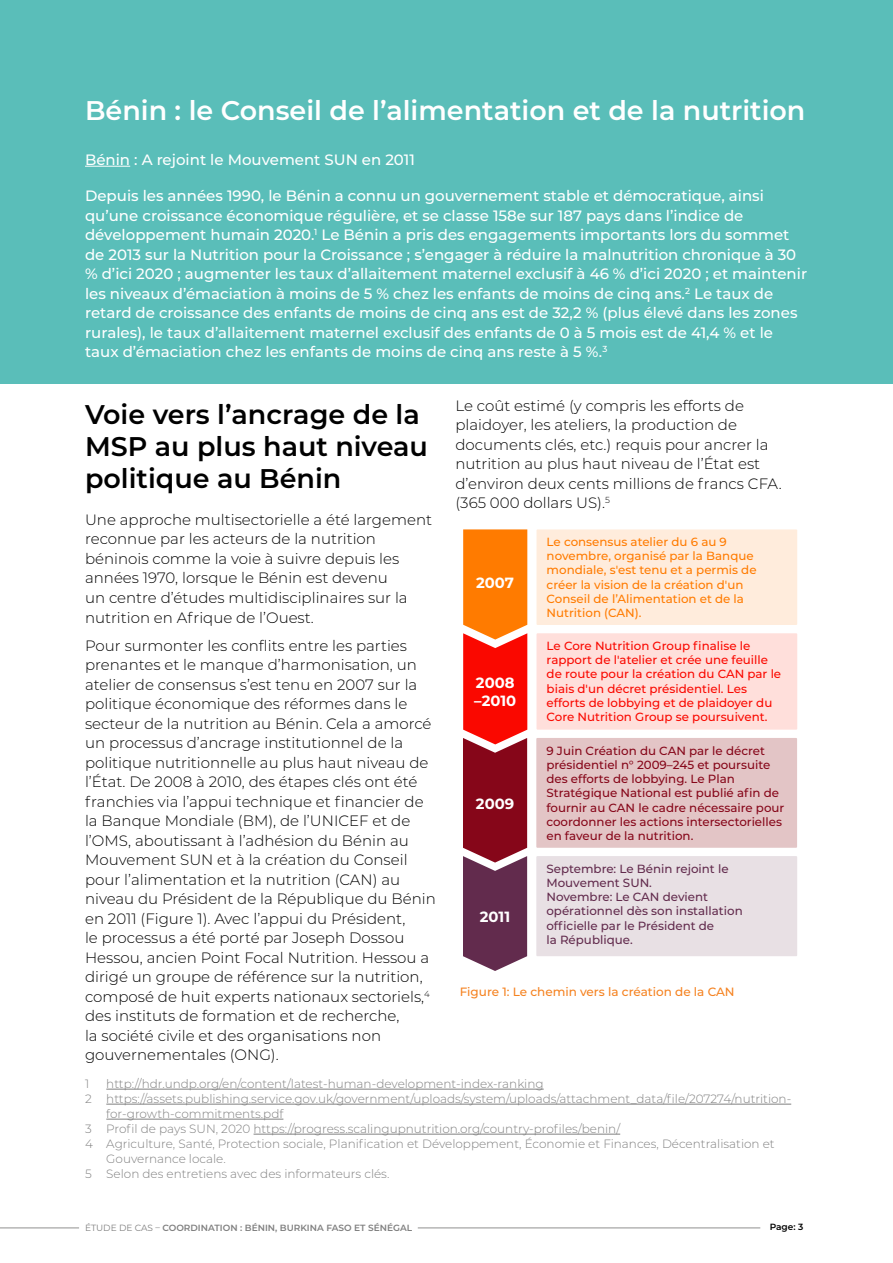
<style>
.page{position:relative;width:893px;height:1263px;background:#fff}
.page>*{position:absolute;margin:0;border:0;box-sizing:border-box;transform-origin:0 0}
.t1{font:600 27px/32.4px "Montserrat";color:#000}
.t2{font:600 27px "Montserrat";color:#fff}
.t3{font:300 15px/19.5px "Montserrat";color:#000}
.t4{font:500 15px/19.5px "Montserrat";color:#fff}
.t5{font:700 14.85px/17.7px "Montserrat";color:#fff}
.t6{font:300 12px "Montserrat";color:#808080}
.t7{font:500 12px "Montserrat";color:#f58220}
.t8{font:500 11.85px/14.2px "Montserrat";color:#860619}
.t9{font:500 11.85px/14.2px "Montserrat";color:#fa0800}
.t10{font:500 11.85px/14.2px "Montserrat";color:#ff7b00}
.t11{font:500 11.85px/14.2px "Montserrat";color:#622b4d}
.t12{font:600 9px "Montserrat";color:#808080}
.t13{font:600 9px "Montserrat";color:#000}
.s1{font-weight:400}
</style>
<div class="page">
<hr style="left:418px;top:1227px;width:342px;height:1px;background:#9d9d9c">
<hr style="left:0;top:1227px;width:79px;height:1px;background:#9d9d9c">
<div style="left:0;top:0;width:893px;height:383px;background:#5abeb9"></div>
<hr style="left:85px;top:166px;width:45px;height:1px;background:#fff">
<hr style="left:106px;top:1089px;width:438px;height:1px;background:#808080">
<hr style="left:106px;top:1104px;width:685px;height:1px;background:#808080">
<hr style="left:106px;top:1119px;width:177px;height:1px;background:#808080">
<hr style="left:254px;top:1134px;width:366px;height:1px;background:#808080">
<div style="left:536px;top:856px;width:261px;height:100px;background:#e8e0e4"></div>
<div style="left:536px;top:738px;width:261px;height:110px;background:#e3c5c6"></div>
<div style="left:536px;top:529px;width:261px;height:96px;background:#ffecdc"></div>
<div style="left:536px;top:633px;width:261px;height:97px;background:#ffdfdb"></div>
<svg style="left:463px;top:529px;width:64px;height:442px;background:#bc3c2a"></svg>
<h1 class="t2" style="left:85px;top:91px;width:722px">Bénin : le Conseil de l’alimentation et de la nutrition</h1>
<p class="t4" style="left:85px;top:149px;width:331px">Bénin : A rejoint le Mouvement SUN en 2011</p>
<p class="t4" style="left:85px;top:186px;width:724px">Depuis les années 1990, le Bénin a connu un gouvernement stable et démocratique, ainsi qu’une croissance économique régulière, et se classe 158e sur 187 pays dans l’indice de développement humain 2020.<sup>1</sup> Le Bénin a pris des engagements importants lors du sommet de 2013 sur la Nutrition pour la Croissance ; s’engager à réduire la malnutrition chronique à 30 % d’ici 2020 ; augmenter les taux d’allaitement maternel exclusif à 46 % d’ici 2020 ; et maintenir les niveaux d’émaciation à moins de 5 % chez les enfants de moins de cinq ans.<sup>2</sup> Le taux de retard de croissance des enfants de moins de cinq ans est de 32,2 % (plus élevé dans les zones rurales), le taux d’allaitement maternel exclusif des enfants de 0 à 5 mois est de 41,4 % et le taux d’émaciation chez les enfants de moins de cinq ans reste à 5 %.<sup>3</sup></p>
<h1 class="t1" style="left:85px;top:397px;width:344px">Voie vers l’ancrage de la<br>MSP au plus haut niveau politique au Bénin</h1>
<p class="t3" style="left:85px;top:509px;width:349px">Une approche multisectorielle a été largement reconnue par les acteurs de la nutrition béninois comme la voie à suivre depuis les années 1970, lorsque le Bénin est devenu<br>un centre d’études multidisciplinaires sur la nutrition en Afrique de l’Ouest.</p>
<p class="t3" style="left:85px;top:635px;width:352px">Pour surmonter les conflits entre les parties prenantes et le manque d’harmonisation, un atelier de consensus s’est tenu en 2007 sur la politique économique des réformes dans le secteur de la nutrition au Bénin. Cela a amorcé un processus d’ancrage institutionnel de la politique nutritionnelle au plus haut niveau de l’État. De 2008 à 2010, des étapes clés ont été franchies via l’appui technique et financier de la Banque Mondiale (BM), de l’UNICEF et de l’OMS, aboutissant à l’adhésion du Bénin au Mouvement SUN et à la création du Conseil pour l’alimentation et la nutrition (CAN) au niveau du Président de la République du Bénin en 2011 (Figure 1). Avec l’appui du Président,<br>le processus a été porté par Joseph Dossou Hessou, ancien Point Focal Nutrition. Hessou a dirigé un groupe de référence sur la nutrition, composé de huit experts nationaux sectoriels,<sup>4 </sup>des instituts de formation et de recherche,<br>la société civile et des organisations non gouvernementales (ONG).</p>
<p class="t3" style="left:455px;top:395px;width:328px">Le coût estimé (y compris les efforts de plaidoyer, les ateliers, la production de documents clés, etc.) requis pour ancrer la nutrition au plus haut niveau de l’État est d’environ deux cents millions de francs CFA. (365 000 dollars US).<sup>5</sup></p>
<p class="t5" style="left:476px;top:573px;width:39px">2007</p>
<p class="t5" style="left:474px;top:673px;width:43px">2008 –2010</p>
<p class="t5" style="left:476px;top:794px;width:40px">2009</p>
<p class="t5" style="left:480px;top:907px;width:32px">2011</p>
<p class="t10" style="left:547px;top:534px;width:211px">Le consensus atelier du 6 au 9 novembre, organisé par la Banque mondiale, s'est tenu et a permis de créer la vision de la création d'un<br>Conseil de l’Alimentation et de la<br>Nutrition (CAN).</p>
<p class="t9" style="left:547px;top:638px;width:236px">Le Core Nutrition Group finalise le rapport de l'atelier et crée une feuille de route pour la création du CAN par le biais d'un décret présidentiel. Les efforts de lobbying et de plaidoyer du Core Nutrition Group se poursuivent.</p>
<p class="t8" style="left:546px;top:743px;width:239px">9 Juin Création du CAN par le décret présidentiel n° 2009–245 et poursuite des efforts de lobbying. Le Plan Stratégique National est publié afin de fournir au CAN le cadre nécessaire pour coordonner les actions intersectorielles en faveur de la nutrition.</p>
<p class="t11" style="left:546px;top:861px;width:198px">Septembre: Le Bénin rejoint le<br>Mouvement SUN.<br>Novembre: Le CAN devient opérationnel dès son installation officielle par le Président de<br>la République.</p>
<p class="t7" style="left:460px;top:983px;width:276px">Figure 1: Le chemin vers la création de la CAN</p>
<p class="t6" style="left:85px;top:1075px;width:6px">1</p>
<p class="t6" style="left:106px;top:1075px;width:439px">http://hdr.undp.org/en/content/latest-human-development-index-ranking</p>
<p class="t6" style="left:85px;top:1090px;width:708px">2 https://assets.publishing.service.gov.uk/government/uploads/system/uploads/attachment_data/file/207274/nutrition-</p>
<p class="t6" style="left:106px;top:1105px;width:179px">for-growth-commitments.pdf</p>
<p class="t6" style="left:85px;top:1120px;width:537px">3 Profil de pays SUN, 2020 https://progress.scalingupnutrition.org/country-profiles/benin/</p>
<p class="t6" style="left:85px;top:1135px;width:691px">4 Agriculture, Santé, Protection sociale, Planification et Développement, Économie et Finances, Décentralisation et</p>
<p class="t6" style="left:106px;top:1150px;width:121px">Gouvernance locale.</p>
<p class="t6" style="left:85px;top:1165px;width:306px">5 Selon des entretiens avec des informateurs clés.</p>
<p class="t12" style="left:85px;top:1221px;width:329px"><span class="s1">ÉTUDE DE CAS –</span> COORDINATION : BÉNIN, BURKINA FASO ET SÉNÉGAL</p>
<p class="t13" style="left:770px;top:1220px;width:35px">Page: 3</p>
</div>
